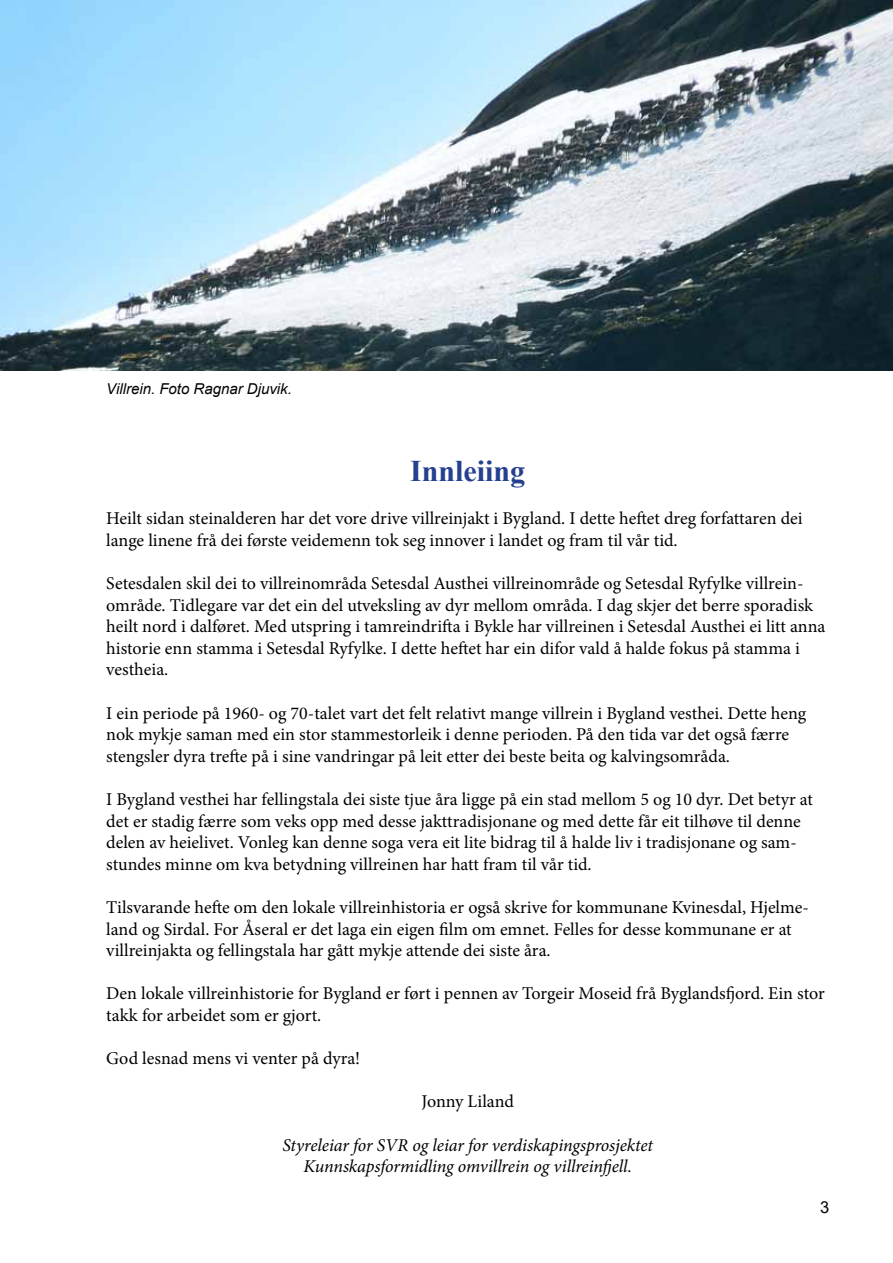
<style>
.page{position:relative;width:893px;height:1263px;background:#fff}
.page>*{position:absolute;margin:0;border:0;box-sizing:border-box;transform-origin:0 0}
.t1{font:700 30px "Times New Roman";color:#25408f}
.t2{font:18px/21.6px "Minion Pro";color:#000}
.t3{font:italic 18px/21.6px "Minion Pro";letter-spacing:-.01em;color:#000;text-align:center}
.t4{font:16.5px "Arial";color:#000}
.t5{font:italic 15px "Arial";color:#000}
</style>
<div class="page">
<img style="left:0;top:0;width:893px;height:370px">
<p class="t5" style="left:106px;top:379px;width:187px">Villrein. Foto Ragnar Djuvik.</p>
<h1 class="t1" style="left:410px;top:449px;width:117px">Innleiing</h1>
<p class="t2" style="left:106px;top:508px;width:698px">Heilt sidan steinalderen har det vore drive villreinjakt i Bygland. I dette heftet dreg forfattaren dei lange linene frå dei første veidemenn tok seg innover i landet og fram til vår tid.</p>
<p class="t2" style="left:106px;top:572px;width:720px">Setesdalen skil dei to villreinområda Setesdal Austhei villreinområde og Setesdal Ryfylke villrein&shy;område. Tidlegare var det ein del utveksling av dyr mellom områda. I dag skjer det berre sporadisk heilt nord i dalføret. Med utspring i tamreindrifta i Bykle har villreinen i Setesdal Austhei ei litt anna historie enn stamma i Setesdal Ryfylke. I dette heftet har ein difor vald å halde fokus på stamma i vestheia.</p>
<p class="t2" style="left:106px;top:702px;width:701px">I ein periode på 1960- og 70-talet vart det felt relativt mange villrein i Bygland vesthei. Dette heng nok mykje saman med ein stor stammestorleik i denne perioden. På den tida var det også færre stengsler dyra trefte på i sine vandringar på leit etter dei beste beita og kalvingsområda.</p>
<p class="t2" style="left:106px;top:788px;width:708px">I Bygland vesthei har fellingstala dei siste tjue åra ligge på ein stad mellom 5 og 10 dyr. Det betyr at det er stadig færre som veks opp med desse jakttradisjonane og med dette får eit tilhøve til denne delen av heielivet. Vonleg kan denne soga vera eit lite bidrag til å halde liv i tradisjonane og sam&shy;stundes minne om kva betydning villreinen har hatt fram til vår tid.</p>
<p class="t2" style="left:106px;top:896px;width:704px">Tilsvarande hefte om den lokale villreinhistoria er også skrive for kommunane Kvinesdal, Hjelme&shy;land og Sirdal. For Åseral er det laga ein eigen film om emnet. Felles for desse kommunane er at villreinjakta og fellingstala har gått mykje attende dei siste åra.</p>
<p class="t2" style="left:106px;top:983px;width:720px">Den lokale villreinhistorie for Bygland er ført i pennen av Torgeir Moseid frå Byglandsfjord. Ein stor takk for arbeidet som er gjort.</p>
<p class="t2" style="left:106px;top:1048px;width:255px">God lesnad mens vi venter på dyra!</p>
<p class="t2" style="left:421px;top:1091px;width:94px">Jonny Liland</p>
<p class="t3" style="left:282px;top:1134px;width:372px">Styreleiar for SVR og leiar for verdiskapingsprosjektet<br>Kunnskapsformidling omvillrein og villreinfjell.</p>
<p class="t4" style="left:820px;top:1196px;width:11px">3</p>
</div>
